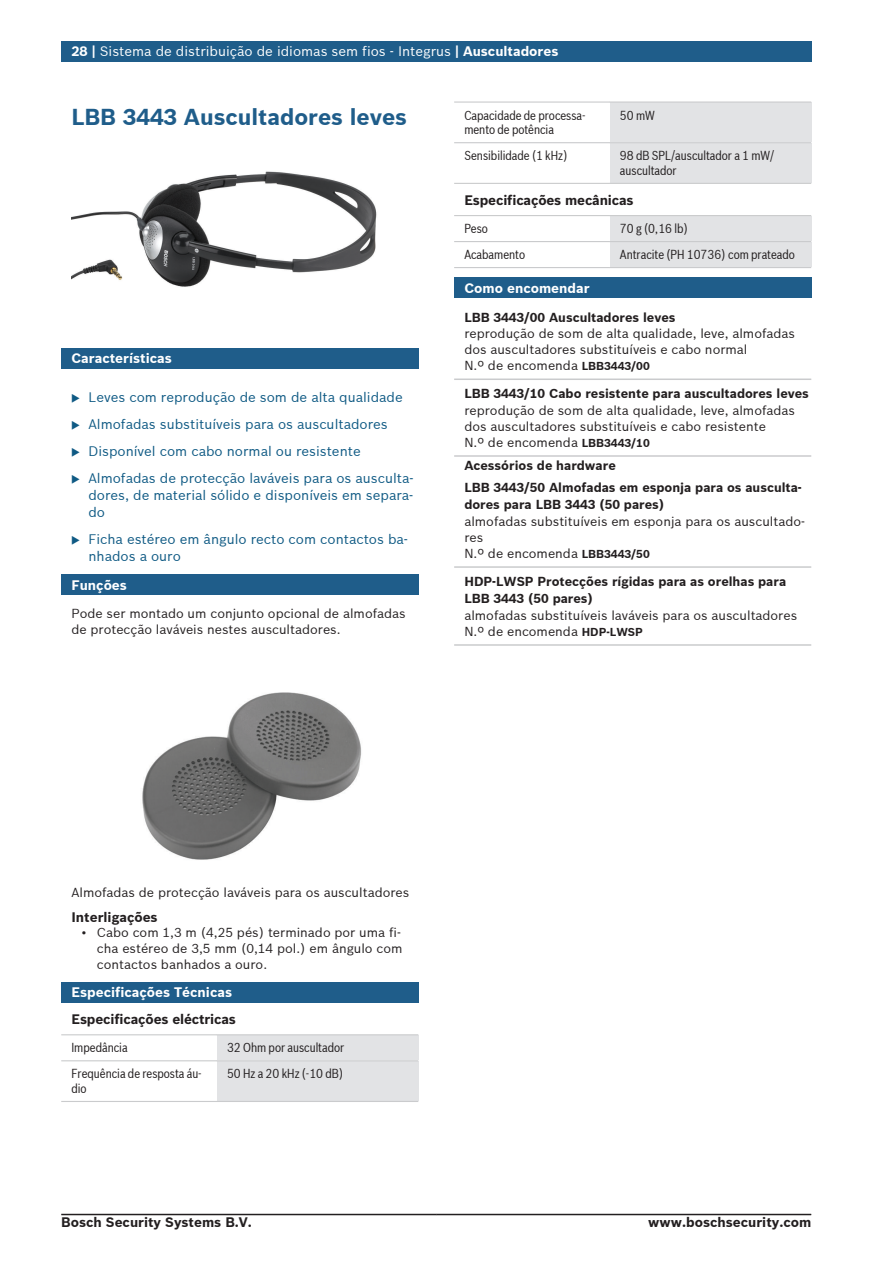
<style>
.page{position:relative;width:893px;height:1263px;background:#fff}
.page>*{position:absolute;margin:0;border:0;box-sizing:border-box;transform-origin:0 0}
.t1{font:700 22.5px "Bosch Sans";color:#1f5d8a}
.t2{font:13.5px/17px "Bosch Sans";color:#0f5a84;text-align:justify}
.t3{font:700 13.5px "Bosch Sans";color:#231f20}
.t4{font:13.5px "Bosch Sans";color:#fff}
.t5{font:700 13.5px "Bosch Sans";color:#fff}
.t6{font:12.75px/15.9px "Bosch Sans";color:#231f20}
.t7{font:12.75px/14.7px "Bosch Sans Cond";color:#231f20}
.t8{font:700 12.75px/22.2px "Bosch Sans";color:#231f20}
.s1{font-weight:700}
.s2{font-weight:700;font-size:11.25px}
</style>
<div class="page">
<img style="left:71px;top:171px;width:306px;height:116px">
<div style="left:61px;top:348px;width:357px;height:20px;background:#1f5d8a"></div>
<div style="left:61px;top:575px;width:357px;height:20px;background:#1f5d8a"></div>
<img style="left:142px;top:692px;width:220px;height:168px">
<div style="left:61px;top:982px;width:357px;height:20px;background:#1f5d8a"></div>
<div style="left:217px;top:1035px;width:201px;height:25px;background:#e2e3e5"></div>
<div style="left:217px;top:1061px;width:201px;height:40px;background:#e2e3e5"></div>
<hr style="left:61px;top:1034px;width:156px;height:1px;background:#cacbcd">
<hr style="left:61px;top:1060px;width:156px;height:1px;background:#cacbcd">
<hr style="left:217px;top:1034px;width:201px;height:1px;background:#cacbcd">
<hr style="left:217px;top:1060px;width:201px;height:1px;background:#cacbcd">
<hr style="left:61px;top:1101px;width:156px;height:1px;background:#cacbcd">
<hr style="left:217px;top:1101px;width:201px;height:1px;background:#cacbcd">
<div style="left:610px;top:103px;width:201px;height:39px;background:#e2e3e5"></div>
<div style="left:610px;top:143px;width:201px;height:40px;background:#e2e3e5"></div>
<hr style="left:454px;top:101px;width:156px;height:2px;background:#cacbcd">
<hr style="left:454px;top:142px;width:156px;height:1px;background:#cacbcd">
<hr style="left:610px;top:101px;width:201px;height:2px;background:#cacbcd">
<hr style="left:610px;top:142px;width:201px;height:1px;background:#cacbcd">
<hr style="left:454px;top:183px;width:156px;height:1px;background:#cacbcd">
<hr style="left:610px;top:183px;width:201px;height:1px;background:#cacbcd">
<div style="left:610px;top:216px;width:201px;height:25px;background:#e2e3e5"></div>
<div style="left:610px;top:242px;width:201px;height:25px;background:#e2e3e5"></div>
<hr style="left:454px;top:215px;width:156px;height:1px;background:#cacbcd">
<hr style="left:454px;top:241px;width:156px;height:1px;background:#cacbcd">
<hr style="left:610px;top:215px;width:201px;height:1px;background:#cacbcd">
<hr style="left:610px;top:241px;width:201px;height:1px;background:#cacbcd">
<hr style="left:454px;top:267px;width:156px;height:1px;background:#cacbcd">
<hr style="left:610px;top:267px;width:201px;height:1px;background:#cacbcd">
<div style="left:454px;top:278px;width:357px;height:20px;background:#1f5d8a"></div>
<hr style="left:454px;top:378px;width:357px;height:2px;background:#cacbcd">
<hr style="left:454px;top:455px;width:357px;height:2px;background:#cacbcd">
<hr style="left:454px;top:566px;width:357px;height:2px;background:#cacbcd">
<hr style="left:454px;top:644px;width:357px;height:2px;background:#cacbcd">
<div style="left:61px;top:41px;width:750px;height:20px;background:#1f5d8a"></div>
<hr style="left:61px;top:1214px;width:375px;height:1px;background:#231f20">
<hr style="left:436px;top:1214px;width:375px;height:1px;background:#231f20">
<p class="t4" style="left:71px;top:43px;width:488px"><span class="s1">28 |</span> Sistema de distribuição de idiomas sem fios - Integrus <span class="s1">| Auscultadores</span></p>
<h1 class="t1" style="left:71px;top:103px;width:337px">LBB 3443 Auscultadores leves</h1>
<p class="t5" style="left:71px;top:350px;width:102px">Características</p>
<p class="t2" style="left:71px;top:389px;width:333px">◆ Leves com reprodução de som de alta qualidade</p>
<p class="t2" style="left:71px;top:416px;width:318px">◆ Almofadas substituíveis para os auscultadores</p>
<p class="t2" style="left:71px;top:443px;width:291px">◆ Disponível com cabo normal ou resistente</p>
<p class="t2" style="left:88px;top:470px;width:327px;text-indent:-17px">◆ Almofadas de protecção laváveis para os ausculta&shy;dores, de material sólido e disponíveis em separa&shy;do</p>
<p class="t2" style="left:88px;top:531px;width:321px;text-indent:-17px">◆ Ficha estéreo em ângulo recto com contactos ba&shy;nhados a ouro</p>
<p class="t5" style="left:71px;top:576px;width:57px">Funções</p>
<p class="t6" style="left:71px;top:605px;width:336px">Pode ser montado um conjunto opcional de almofadas de protecção laváveis nestes auscultadores.</p>
<p class="t7" style="left:464px;top:108px;width:123px">Capacidade de processa&shy;mento de potência</p>
<p class="t7" style="left:620px;top:108px;width:36px">50 mW</p>
<p class="t7" style="left:464px;top:148px;width:105px">Sensibilidade (1 kHz)</p>
<p class="t7" style="left:620px;top:148px;width:156px">98 dB SPL/auscultador a 1 mW/ auscultador</p>
<p class="t3" style="left:464px;top:190px;width:171px">Especificações mecânicas</p>
<p class="t7" style="left:464px;top:221px;width:25px">Peso</p>
<p class="t7" style="left:620px;top:221px;width:70px">70 g (0,16 lb)</p>
<p class="t7" style="left:464px;top:247px;width:62px">Acabamento</p>
<p class="t7" style="left:620px;top:247px;width:176px">Antracite (PH 10736) com prateado</p>
<p class="t5" style="left:464px;top:280px;width:127px">Como encomendar</p>
<p class="t8" style="left:464px;top:306px;width:213px">LBB 3443/00 Auscultadores leves</p>
<p class="t6" style="left:464px;top:326px;width:332px">reprodução de som de alta qualidade, leve, almofadas dos auscultadores substituíveis e cabo normal<br>N.º de encomenda <span class="s2">LBB3443/00</span></p>
<p class="t8" style="left:464px;top:383px;width:346px">LBB 3443/10 Cabo resistente para auscultadores leves</p>
<p class="t6" style="left:464px;top:402px;width:332px">reprodução de som de alta qualidade, leve, almofadas dos auscultadores substituíveis e cabo resistente<br>N.º de encomenda <span class="s2">LBB3443/10</span></p>
<p class="t8" style="left:464px;top:454px;width:339px">Acessórios de hardware<br>LBB 3443/50 Almofadas em esponja para os ausculta-</p>
<p class="t8" style="left:464px;top:494px;width:201px">dores para LBB 3443 (50 pares)</p>
<p class="t6" style="left:464px;top:513px;width:342px">almofadas substituíveis em esponja para os auscultado&shy;res<br>N.º de encomenda <span class="s2">LBB3443/50</span></p>
<p class="t8" style="left:464px;top:573px;width:323px;line-height:17.1px">HDP‑LWSP Protecções rígidas para as orelhas para<br>LBB 3443 (50 pares)</p>
<p class="t6" style="left:464px;top:607px;width:334px">almofadas substituíveis laváveis para os auscultadores<br>N.º de encomenda <span class="s2">HDP-LWSP</span></p>
<p class="t6" style="left:71px;top:884px;width:339px">Almofadas de protecção laváveis para os auscultadores</p>
<p class="t3" style="left:71px;top:909px;width:88px">Interligações</p>
<p class="t6" style="left:97px;top:924px;width:307px;text-indent:-15px">• Cabo com 1,3 m (4,25 pés) terminado por uma fi&shy;cha estéreo de 3,5 mm (0,14 pol.) em ângulo com contactos banhados a ouro.</p>
<p class="t5" style="left:71px;top:984px;width:162px">Especificações Técnicas</p>
<p class="t3" style="left:71px;top:1009px;width:166px">Especificações eléctricas</p>
<p class="t7" style="left:71px;top:1040px;width:58px">Impedância</p>
<p class="t7" style="left:227px;top:1040px;width:119px">32 Ohm por auscultador</p>
<p class="t7" style="left:71px;top:1066px;width:132px">Frequência de resposta áu&shy;dio</p>
<p class="t7" style="left:227px;top:1066px;width:118px">50 Hz a 20 kHz (-10 dB)</p>
<p class="t3" style="left:61px;top:1213px;width:192px">Bosch Security Systems B.V.</p>
<p class="t3" style="left:648px;top:1213px;width:165px">www.boschsecurity.com</p>
</div>
